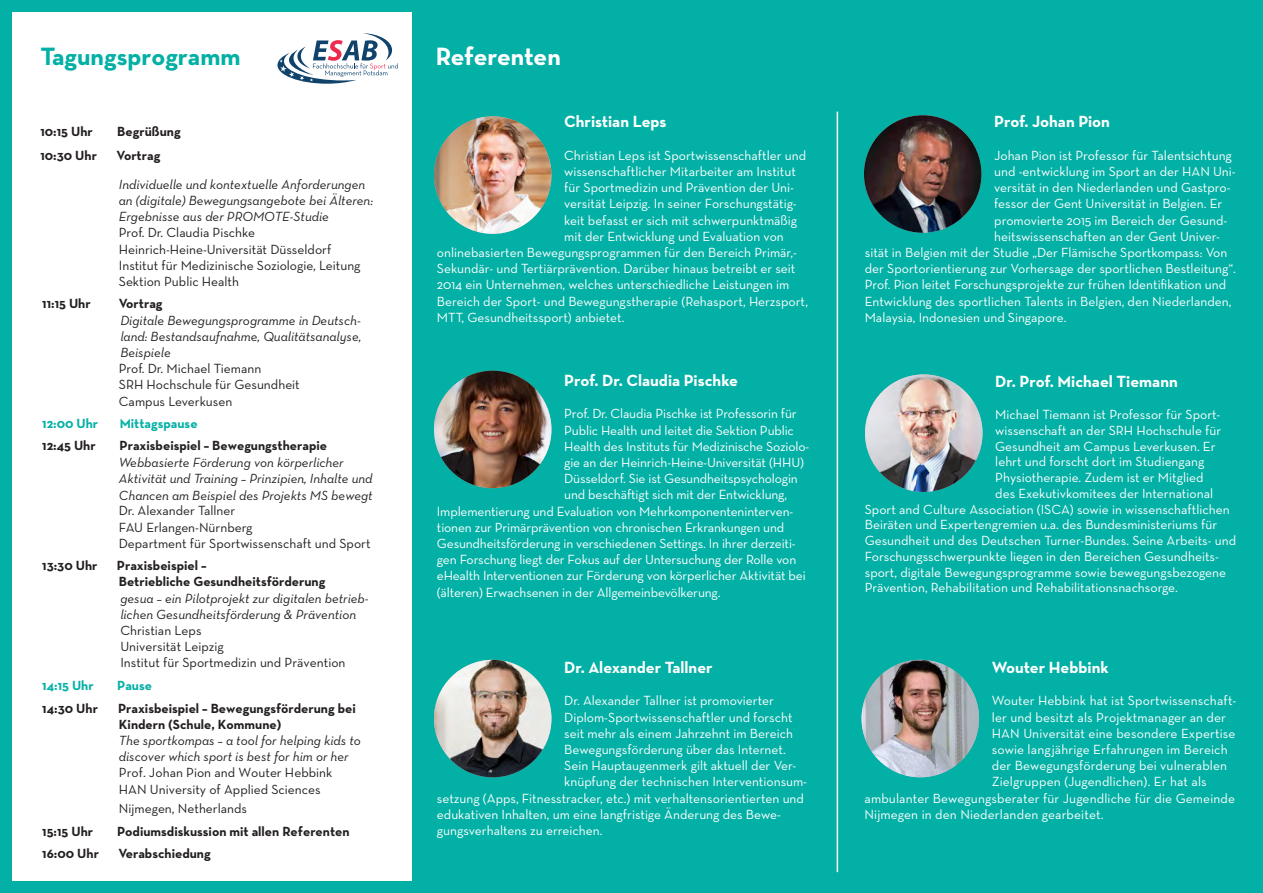
<style>
.page{position:relative;width:1263px;height:893px;background:#fff}
.page>*{position:absolute;margin:0;border:0;box-sizing:border-box;transform-origin:0 0}
.t1{font:700 25.5px "Neutra Text";color:#03b0a5}
.t2{font:700 25.5px "Neutra Text";letter-spacing:-.01em;color:#fff}
.t3{font:700 16.5px "Neutra Text";color:#fff}
.t4{font:13.5px "Neutra Text";color:#fff}
.t5{font:italic 13.5px/16.2px "Neutra Text";color:#231f20}
.t6{font:13.5px/16.2px "Neutra Text";color:#231f20}
.t7{font:700 13.5px "Neutra Text";color:#231f20}
.t8{font:700 13.5px "Neutra Text";color:#03b0a5}
.s1{font-style:italic}
.s2{font-weight:700;font-style:normal}
.s3{font-style:normal}
</style>
<div class="page">
<div style="left:0;top:0;width:1263px;height:893px;border:12px solid #03b0a5"></div>
<div style="left:412px;top:11px;width:839px;height:882px;background:#03b0a5"></div>
<img style="left:434px;top:116px;width:117px;height:118px;border-radius:59px">
<img style="left:434px;top:371px;width:117px;height:117px;border-radius:59px">
<img style="left:434px;top:660px;width:117px;height:117px;border-radius:59px">
<img style="left:861px;top:660px;width:118px;height:117px;border-radius:59px">
<img style="left:864px;top:115px;width:117px;height:118px;border-radius:59px">
<img style="left:865px;top:374px;width:117px;height:118px;border-radius:59px">
<hr style="left:837px;top:112px;width:1px;height:760px;background:#fff">
<svg style="left:277px;top:33px;width:121px;height:51px"></svg>
<p class="t1" style="left:40px;top:41px;width:202px">Tagungsprogramm</p>
<p class="t7" style="left:40px;top:123px;width:54px">10:15 Uhr</p>
<p class="t7" style="left:117px;top:123px;width:65px">Begrüßung</p>
<p class="t7" style="left:40px;top:147px;width:58px">10:30 Uhr</p>
<p class="t7" style="left:117px;top:147px;width:45px">Vortrag</p>
<p class="t6" style="left:119px;top:176px;width:256px"><span class="s1">Individuelle und kontextuelle Anforderungen an (digitale) Bewegungsangebote bei Älteren:<br>Ergebnisse aus der PROMOTE-Studie<br></span>Prof. Dr. Claudia Pischke Heinrich-Heine-Universität Düsseldorf Institut für Medizinische Soziologie, Leitung Sektion Public Health</p>
<p class="t5" style="left:119px;top:295px;width:244px"><span class="s2">Vortrag<br></span>Digitale Bewegungsprogramme in Deutsch&shy;land: Bestandsaufnahme, Qualitätsanalyse,<br>Beispiele<br><span class="s3">Prof. Dr. Michael Tiemann<br>SRH Hochschule für Gesundheit<br>Campus Leverkusen</span></p>
<p class="t8" style="left:42px;top:415px;width:58px">12:00 Uhr</p>
<p class="t8" style="left:120px;top:415px;width:79px">Mittagspause</p>
<p class="t7" style="left:42px;top:437px;width:55px">12:45 Uhr</p>
<p class="t7" style="left:120px;top:437px;width:209px">Praxisbeispiel – Bewegungstherapie</p>
<p class="t5" style="left:119px;top:454px;width:255px">Webbasierte Förderung von körperlicher Aktivität und Training – Prinzipien, Inhalte und Chancen am Beispiel des Projekts MS bewegt <span class="s3">Dr. Alexander Tallner<br>FAU Erlangen-Nürnberg<br>Department für Sportwissenschaft und Sport</span></p>
<p class="t7" style="left:42px;top:557px;width:57px">13:30 Uhr</p>
<p class="t7" style="left:117px;top:557px;width:91px">Praxisbeispiel –</p>
<p class="t5" style="left:119px;top:573px;width:251px"><span class="s2">Betriebliche Gesundheitsförderung<br></span>gesua – ein Pilotprojekt zur digitalen betrieb&shy;lichen Gesundheitsförderung &amp; Prävention <span class="s3">Christian Leps<br>Universität Leipzig<br>Institut für Sportmedizin und Prävention</span></p>
<p class="t8" style="left:117px;top:677px;width:36px">Pause</p>
<p class="t7" style="left:42px;top:699px;width:57px">14:30 Uhr</p>
<p class="t7" style="left:118px;top:699px;width:239px">Praxisbeispiel – Bewegungsförderung bei</p>
<p class="t5" style="left:119px;top:716px;width:243px"><span class="s2">Kindern (Schule, Kommune)<br></span>The sportkompas – a tool for helping kids to discover which sport is best for him or her <span class="s3">Prof. Johan Pion and Wouter Hebbink HAN University of Applied Sciences</span></p>
<p class="t6" style="left:119px;top:800px;width:130px">Nijmegen, Netherlands</p>
<p class="t7" style="left:42px;top:823px;width:52px">15:15 Uhr</p>
<p class="t7" style="left:117px;top:823px;width:234px">Podiumsdiskussion mit allen Referenten</p>
<p class="t7" style="left:42px;top:845px;width:58px">16:00 Uhr</p>
<p class="t7" style="left:118px;top:845px;width:94px">Verabschiedung</p>
<p class="t2" style="left:436px;top:41px;width:127px">Referenten</p>
<p class="t3" style="left:564px;top:112px;width:104px">Christian Leps</p>
<p class="t4" style="left:564px;top:147px;width:243px">Christian Leps ist Sportwissenschaftler und</p>
<p class="t4" style="left:564px;top:163px;width:233px">wissenschaftlicher Mitarbeiter am Institut</p>
<p class="t4" style="left:564px;top:179px;width:231px">für Sportmedizin und Prävention der Uni-</p>
<p class="t4" style="left:564px;top:196px;width:234px">versität Leipzig. In seiner Forschungstätig-</p>
<p class="t4" style="left:564px;top:212px;width:234px">keit befasst er sich mit schwerpunktmäßig</p>
<p class="t4" style="left:564px;top:228px;width:221px">mit der Entwicklung und Evaluation von</p>
<p class="t4" style="left:437px;top:244px;width:361px">onlinebasierten Bewegungsprogrammen für den Bereich Primär,-</p>
<p class="t4" style="left:437px;top:260px;width:360px">Sekundär- und Tertiärprävention. Darüber hinaus betreibt er seit</p>
<p class="t4" style="left:437px;top:277px;width:354px">2014 ein Unternehmen, welches unterschiedliche Leistungen im</p>
<p class="t4" style="left:437px;top:293px;width:373px">Bereich der Sport- und Bewegungstherapie (Rehasport, Herzsport,</p>
<p class="t4" style="left:437px;top:309px;width:189px">MTT, Gesundheitssport) anbietet.</p>
<p class="t3" style="left:564px;top:370px;width:175px">Prof. Dr. Claudia Pischke</p>
<p class="t4" style="left:564px;top:406px;width:234px">Prof. Dr. Claudia Pischke ist Professorin für</p>
<p class="t4" style="left:564px;top:422px;width:231px">Public Health und leitet die Sektion Public</p>
<p class="t4" style="left:564px;top:438px;width:247px">Health des Instituts für Medizinische Soziolo-</p>
<p class="t4" style="left:564px;top:454px;width:241px">gie an der Heinrich-Heine-Universität (HHU)</p>
<p class="t4" style="left:564px;top:470px;width:235px">Düsseldorf. Sie ist Gesundheitspsychologin</p>
<p class="t4" style="left:564px;top:487px;width:225px">und beschäftigt sich mit der Entwicklung,</p>
<p class="t4" style="left:437px;top:503px;width:358px">Implementierung und Evaluation von Mehrkomponenteninterven-</p>
<p class="t4" style="left:437px;top:519px;width:349px">tionen zur Primärprävention von chronischen Erkrankungen und</p>
<p class="t4" style="left:437px;top:535px;width:360px">Gesundheitsförderung in verschiedenen Settings. In ihrer derzeiti-</p>
<p class="t4" style="left:437px;top:551px;width:361px">gen Forschung liegt der Fokus auf der Untersuchung der Rolle von</p>
<p class="t4" style="left:437px;top:568px;width:370px">eHealth Interventionen zur Förderung von körperlicher Aktivität bei</p>
<p class="t4" style="left:437px;top:584px;width:285px">(älteren) Erwachsenen in der Allgemeinbevölkerung.</p>
<p class="t3" style="left:564px;top:657px;width:150px">Dr. Alexander Tallner</p>
<p class="t4" style="left:564px;top:693px;width:211px">Dr. Alexander Tallner ist promovierter</p>
<p class="t4" style="left:564px;top:709px;width:230px">Diplom-Sportwissenschaftler und forscht</p>
<p class="t4" style="left:564px;top:725px;width:230px">seit mehr als einem Jahrzehnt im Bereich</p>
<p class="t4" style="left:564px;top:741px;width:223px">Bewegungsförderung über das Internet.</p>
<p class="t4" style="left:564px;top:757px;width:234px">Sein Hauptaugenmerk gilt aktuell der Ver-</p>
<p class="t4" style="left:564px;top:774px;width:244px">knüpfung der technischen Interventionsum-</p>
<p class="t4" style="left:437px;top:790px;width:369px">setzung (Apps, Fitnesstracker, etc.) mit verhaltensorientierten und</p>
<p class="t4" style="left:437px;top:806px;width:345px">edukativen Inhalten, um eine langfristige Änderung des Bewe-</p>
<p class="t4" style="left:437px;top:822px;width:167px">gungsverhaltens zu erreichen.</p>
<p class="t3" style="left:994px;top:112px;width:117px">Prof. Johan Pion</p>
<p class="t4" style="left:994px;top:147px;width:239px">Johan Pion ist Professor für Talentsichtung</p>
<p class="t4" style="left:994px;top:163px;width:243px">und -entwicklung im Sport an der HAN Uni-</p>
<p class="t4" style="left:994px;top:179px;width:238px">versität in den Niederlanden und Gastpro-</p>
<p class="t4" style="left:994px;top:196px;width:230px">fessor der Gent Universität in Belgien. Er</p>
<p class="t4" style="left:994px;top:212px;width:235px">promovierte 2015 im Bereich der Gesund-</p>
<p class="t4" style="left:994px;top:228px;width:227px">heitswissenschaften an der Gent Univer-</p>
<p class="t4" style="left:865px;top:244px;width:364px">sität in Belgien mit der Studie „Der Flämische Sportkompass: Von</p>
<p class="t4" style="left:865px;top:260px;width:373px">der Sportorientierung zur Vorhersage der sportlichen Bestleitung“.</p>
<p class="t4" style="left:865px;top:277px;width:363px">Prof. Pion leitet Forschungsprojekte zur frühen Identifikation und</p>
<p class="t4" style="left:865px;top:293px;width:368px">Entwicklung des sportlichen Talents in Belgien, den Niederlanden,</p>
<p class="t4" style="left:865px;top:309px;width:203px">Malaysia, Indonesien und Singapore.</p>
<p class="t3" style="left:995px;top:371px;width:184px">Dr. Prof. Michael Tiemann</p>
<p class="t4" style="left:995px;top:406px;width:227px">Michael Tiemann ist Professor für Sport-</p>
<p class="t4" style="left:995px;top:422px;width:227px">wissenschaft an der SRH Hochschule für</p>
<p class="t4" style="left:995px;top:438px;width:222px">Gesundheit am Campus Leverkusen. Er</p>
<p class="t4" style="left:995px;top:453px;width:211px">lehrt und forscht dort im Studiengang</p>
<p class="t4" style="left:995px;top:469px;width:210px">Physiotherapie. Zudem ist er Mitglied</p>
<p class="t4" style="left:995px;top:485px;width:219px">des Exekutivkomitees der International</p>
<p class="t4" style="left:865px;top:501px;width:366px">Sport and Culture Association (ISCA) sowie in wissenschaftlichen</p>
<p class="t4" style="left:865px;top:516px;width:354px">Beiräten und Expertengremien u.a. des Bundesministeriums für</p>
<p class="t4" style="left:865px;top:532px;width:373px">Gesundheit und des Deutschen Turner-Bundes. Seine Arbeits- und</p>
<p class="t4" style="left:865px;top:548px;width:356px">Forschungsschwerpunkte liegen in den Bereichen Gesundheits-</p>
<p class="t4" style="left:865px;top:564px;width:363px">sport, digitale Bewegungsprogramme sowie bewegungsbezogene</p>
<p class="t4" style="left:865px;top:579px;width:315px">Prävention, Rehabilitation und Rehabilitationsnachsorge.</p>
<p class="t3" style="left:992px;top:657px;width:118px">Wouter Hebbink</p>
<p class="t4" style="left:992px;top:693px;width:246px">Wouter Hebbink hat ist Sportwissenschaft-</p>
<p class="t4" style="left:992px;top:709px;width:236px">ler und besitzt als Projektmanager an der</p>
<p class="t4" style="left:992px;top:725px;width:245px">HAN Universität eine besondere Expertise</p>
<p class="t4" style="left:992px;top:741px;width:237px">sowie langjährige Erfahrungen im Bereich</p>
<p class="t4" style="left:992px;top:757px;width:237px">der Bewegungsförderung bei vulnerablen</p>
<p class="t4" style="left:992px;top:774px;width:216px">Zielgruppen (Jugendlichen). Er hat als</p>
<p class="t4" style="left:864px;top:790px;width:372px">ambulanter Bewegungsberater für Jugendliche für die Gemeinde</p>
<p class="t4" style="left:864px;top:806px;width:241px">Nijmegen in den Niederlanden gearbeitet.</p>
</div>
